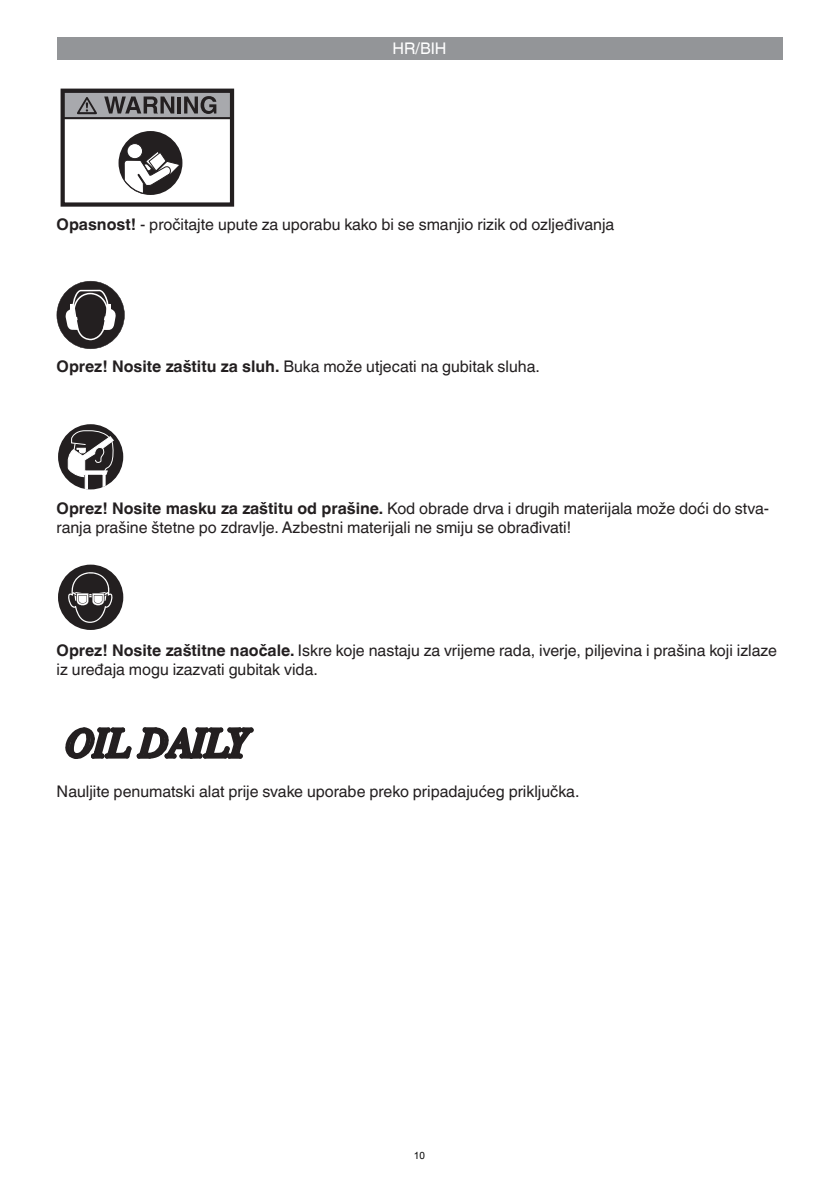
<style>
.page{position:relative;width:839px;height:1186px;background:#fff}
.page>*{position:absolute;margin:0;border:0;box-sizing:border-box;transform-origin:0 0}
.t1{font:16px/19.2px "Helvetica World";color:#231f20}
.t2{font:16px "Helvetica World";color:#fff}
.t3{font:10px "Arial";color:#000}
.s1{font-weight:700}
</style>
<div class="page">
<div style="left:57px;top:37px;width:725px;height:23px;background:#939598"></div>
<svg style="left:57px;top:281px;width:68px;height:68px"></svg>
<div style="left:58px;top:564px;width:65px;height:65px;background:#231f20;border-radius:50%"></div>
<svg style="left:67px;top:571px;width:46px;height:51px"></svg>
<div style="left:58px;top:424px;width:65px;height:65px;background:#231f20;border-radius:50%"></div>
<svg style="left:68px;top:430px;width:48px;height:59px"></svg>
<svg style="left:117px;top:130px;width:67px;height:66px"></svg>
<div style="left:116px;top:129px;width:69px;height:68px;border:2px solid #fff;border-radius:50%"></div>
<svg style="left:127px;top:143px;width:16px;height:16px"></svg>
<div style="left:127px;top:143px;width:16px;height:16px;border:1px solid #231f20;border-radius:50%"></div>
<svg style="left:123px;top:150px;width:58px;height:44px"></svg>
<div style="left:61px;top:89px;width:173px;height:118px;border:4px solid #231f20"></div>
<svg style="left:63px;top:91px;width:169px;height:28px"></svg>
<svg style="left:65px;top:727px;width:189px;height:32px"></svg>
<p class="t2" style="left:392px;top:35px;width:56px">HR/BIH</p>
<p class="t1" style="left:57px;top:213px;width:559px"><span class="s1">Opasnost!</span> - pročitajte upute za uporabu kako bi se smanjio rizik od ozljeđivanja</p>
<p class="t1" style="left:57px;top:355px;width:485px"><span class="s1">Oprez! Nosite zaštitu za sluh.</span> Buka može utjecati na gubitak sluha.</p>
<p class="t1" style="left:57px;top:496px;width:714px"><span class="s1">Oprez! Nosite masku za zaštitu od prašine.</span> Kod obrade drva i drugih materijala može doći do stva&shy;ranja prašine štetne po zdravlje. Azbestni materijali ne smiju se obrađivati!</p>
<p class="t1" style="left:57px;top:638px;width:722px"><span class="s1">Oprez! Nosite zaštitne naočale.</span> Iskre koje nastaju za vrijeme rada, iverje, piljevina i prašina koji izlaze iz uređaja mogu izazvati gubitak vida.</p>
<p class="t1" style="left:57px;top:780px;width:524px">Nauljite penumatski alat prije svake uporabe preko pripadajućeg priključka.</p>
<p class="t3" style="left:414px;top:1148px;width:13px">10</p>
</div>
